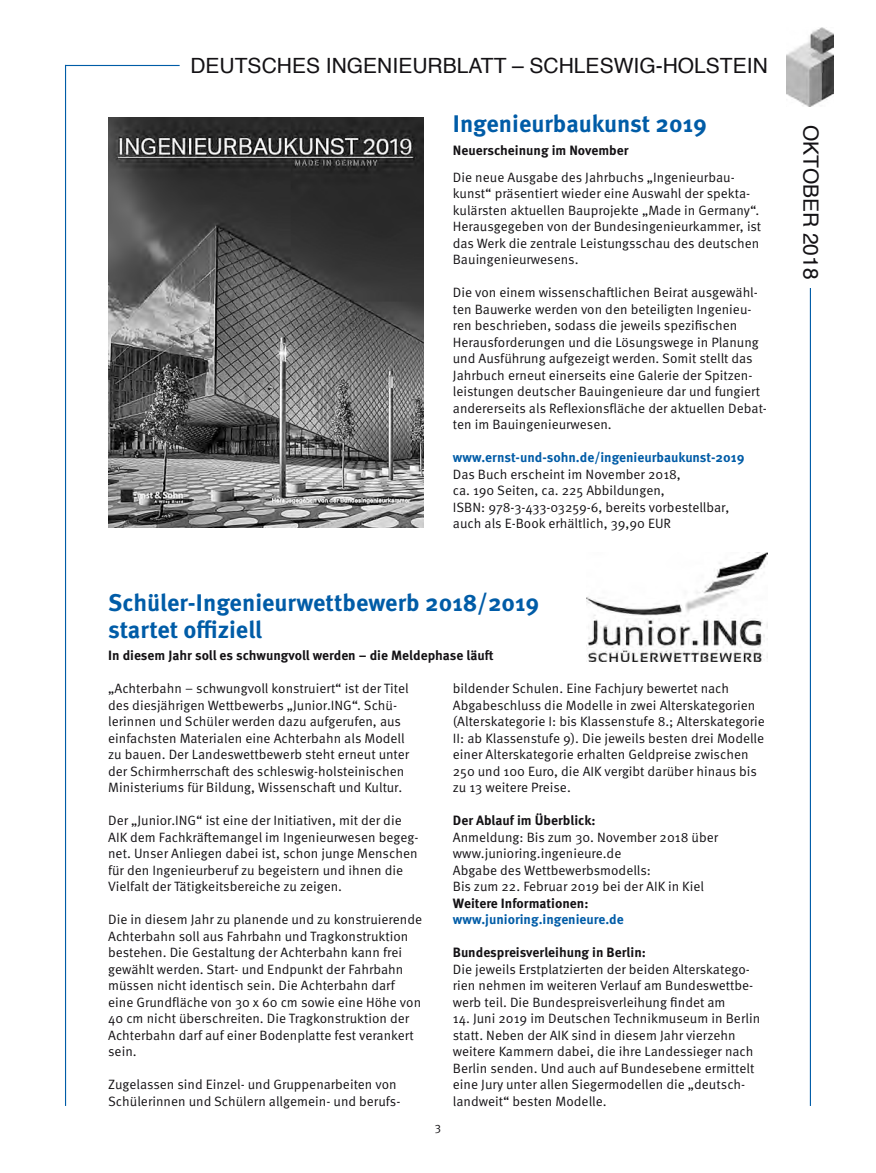
<style>
.page{position:relative;width:876px;height:1173px;background:#fff}
.page>*{position:absolute;margin:0;border:0;box-sizing:border-box;transform-origin:0 0}
.t1{font:700 24px/27px "Meta OT";color:#005ca7}
.t2{font:21px "Helvetica";color:#141215}
.t3{font:13.5px/16.5px "Meta OT Norm";color:#141215}
.t4{font:700 13.5px "Meta OT";color:#141215}
.t5{font:700 13.5px "Meta OT";color:#005ca7}
.t6{font:12px "Meta OT Norm";color:#141215}
</style>
<div class="page">
<hr style="left:809px;top:224px;width:1px;height:882px;background:#005ca7">
<hr style="left:65px;top:65px;width:1px;height:1041px;background:#005ca7">
<hr style="left:65px;top:65px;width:114px;height:1px;background:#005ca7">
<div style="left:799px;top:125px;width:23px;height:163px;background:#fff"></div>
<img style="left:786px;top:27px;width:47px;height:80px">
<img style="left:108px;top:117px;width:315px;height:410px">
<img style="left:586px;top:552px;width:180px;height:110px">
<h2 class="t2" style="left:190px;top:49px;width:578px">DEUTSCHES INGENIEURBLATT – SCHLESWIG-HOLSTEIN</h2>
<h1 class="t1" style="left:452px;top:111px;width:255px">Ingenieurbaukunst 2019</h1>
<p class="t4" style="left:452px;top:142px;width:177px">Neuerscheinung im November</p>
<p class="t3" style="left:452px;top:169px;width:310px">Die neue Ausgabe des Jahrbuchs „Ingenieurbau&shy;kunst“ präsentiert wieder eine Auswahl der spekta&shy;kulärsten aktuellen Bauprojekte „Made in Germany“.<br>Herausgegeben von der Bundesingenieurkammer, ist das Werk die zentrale Leistungsschau des deutschen Bauingenieurwesens.</p>
<p class="t3" style="left:452px;top:284px;width:315px">Die von einem wissenschaftlichen Beirat ausgewähl&shy;ten Bauwerke werden von den beteiligten Ingenieu&shy;ren beschrieben, sodass die jeweils spezifischen Herausforderungen und die Lösungswege in Planung und Ausführung aufgezeigt werden. Somit stellt das Jahrbuch erneut einerseits eine Galerie der Spitzen&shy;leistungen deutscher Bauingenieure dar und fungiert andererseits als Reflexionsfläche der aktuellen Debat&shy;ten im Bauingenieurwesen.</p>
<p class="t5" style="left:452px;top:449px;width:293px">www.ernst-und-sohn.de/ingenieurbaukunst-2019</p>
<p class="t3" style="left:452px;top:466px;width:278px">Das Buch erscheint im November 2018,<br>ca. 190 Seiten, ca. 225 Abbildungen,<br>ISBN: 978-3-433-03259-6, bereits vorbestellbar, auch als E-Book erhältlich, 39,90 EUR</p>
<h1 class="t1" style="left:108px;top:589px;width:432px">Schüler-Ingenieurwettbewerb 2018/2019 startet offiziell</h1>
<p class="t4" style="left:108px;top:647px;width:387px">In diesem Jahr soll es schwungvoll werden – die Meldephase läuft</p>
<p class="t3" style="left:108px;top:680px;width:302px">„Achterbahn – schwungvoll konstruiert“ ist der Titel des diesjährigen Wettbewerbs „Junior.ING“. Schü&shy;lerinnen und Schüler werden dazu aufgerufen, aus einfachsten Materialen eine Achterbahn als Modell zu bauen. Der Landeswettbewerb steht erneut unter der Schirmherrschaft des schleswig-holsteinischen Ministeriums für Bildung, Wissenschaft und Kultur.</p>
<p class="t3" style="left:108px;top:812px;width:312px">Der „Junior.ING“ ist eine der Initiativen, mit der die AIK dem Fachkräftemangel im Ingenieurwesen begeg&shy;net. Unser Anliegen dabei ist, schon junge Menschen für den Ingenieurberuf zu begeistern und ihnen die Vielfalt der Tätigkeitsbereiche zu zeigen.</p>
<p class="t3" style="left:108px;top:911px;width:315px">Die in diesem Jahr zu planende und zu konstruierende Achterbahn soll aus Fahrbahn und Tragkonstruktion bestehen. Die Gestaltung der Achterbahn kann frei gewählt werden. Start- und Endpunkt der Fahrbahn müssen nicht identisch sein. Die Achterbahn darf eine Grundfläche von 30 x 60 cm sowie eine Höhe von 40 cm nicht überschreiten. Die Tragkonstruktion der Achterbahn darf auf einer Bodenplatte fest verankert sein.</p>
<p class="t3" style="left:108px;top:1076px;width:294px">Zugelassen sind Einzel- und Gruppenarbeiten von<br>Schülerinnen und Schülern allgemein- und berufs-</p>
<p class="t3" style="left:452px;top:680px;width:313px">bildender Schulen. Eine Fachjury bewertet nach Abgabeschluss die Modelle in zwei Alterskategorien (Alterskategorie I: bis Klassenstufe 8.; Alterskategorie II: ab Klassenstufe 9). Die jeweils besten drei Modelle einer Alterskategorie erhalten Geldpreise zwischen 250 und 100 Euro, die AIK vergibt darüber hinaus bis zu 13 weitere Preise.</p>
<p class="t4" style="left:452px;top:812px;width:144px">Der Ablauf im Überblick:</p>
<p class="t3" style="left:452px;top:829px;width:267px">Anmeldung: Bis zum 30. November 2018 über www.junioring.ingenieure.de<br>Abgabe des Wettbewerbsmodells:<br>Bis zum 22. Februar 2019 bei der AIK in Kiel</p>
<p class="t4" style="left:452px;top:894px;width:137px">Weitere Informationen:</p>
<p class="t5" style="left:452px;top:911px;width:172px">www.junioring.ingenieure.de</p>
<p class="t4" style="left:452px;top:944px;width:194px">Bundespreisverleihung in Berlin:</p>
<p class="t3" style="left:452px;top:961px;width:302px">Die jeweils Erstplatzierten der beiden Alterskatego&shy;rien nehmen im weiteren Verlauf am Bundeswettbe&shy;werb teil. Die Bundespreisverleihung findet am</p>
<p class="t3" style="left:452px;top:1010px;width:308px">14. Juni 2019 im Deutschen Technikmuseum in Berlin statt. Neben der AIK sind in diesem Jahr vierzehn weitere Kammern dabei, die ihre Landessieger nach Berlin senden. Und auch auf Bundesebene ermittelt eine Jury unter allen Siegermodellen die „deutsch&shy;landweit“ besten Modelle.</p>
<p class="t6" style="left:434px;top:1120px;width:8px">3</p>
<h2 class="t2" style="left:826px;top:125px;width:156px;rotate:90deg">OKTOBER 2018</h2>
</div>
